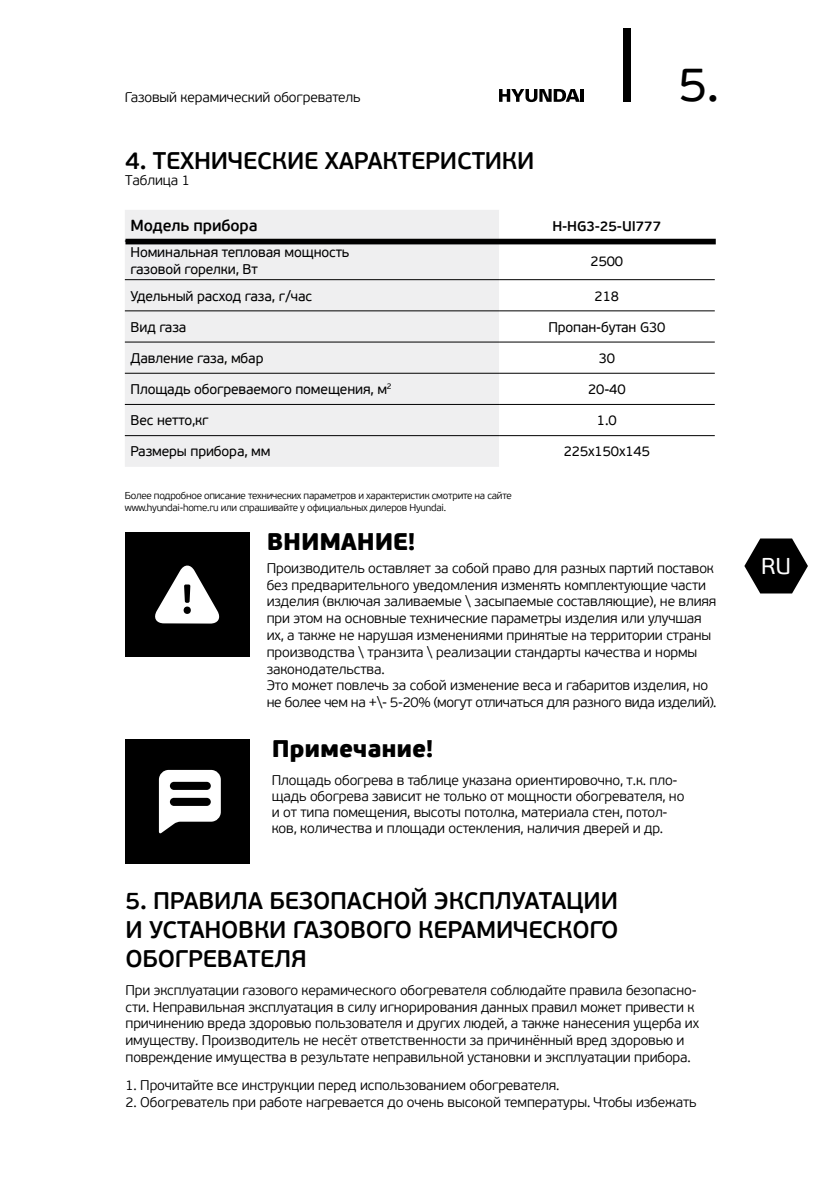
<style>
.page{position:relative;width:840px;height:1191px;background:#fff}
.page>*{position:absolute;margin:0;border:0;box-sizing:border-box;transform-origin:0 0}
.t1{font:48px "PF Beau Sans Pro";color:#000}
.t2{font:600 24px/28.8px "PF Beau Sans Pro";letter-spacing:-.01em;color:#000;text-align:justify}
.t3{font:900 24px "PF Beau Sans Pro";letter-spacing:-.01em;color:#000}
.t4{font:22.8px "PF Beau Sans Pro";color:#fff}
.t5{font:600 16px "PF Beau Sans Pro";letter-spacing:-.01em;color:#000}
.t6{font:300 14px/16.8px "PF Beau Sans Pro";letter-spacing:-.01em;color:#000}
.t7{font:14px/16.8px "PF Beau Sans Pro";letter-spacing:-.01em;color:#000}
.t8{font:600 14px "PF Beau Sans Pro";letter-spacing:-.01em;color:#000}
.t9{font:300 10px/12px "PF Beau Sans Pro";letter-spacing:-.025em;color:#000}
</style>
<div class="page">
<div style="left:623px;top:28px;width:7px;height:73px;background:#000"></div>
<svg style="left:744px;top:538px;width:63px;height:55px"></svg>
<svg style="left:499px;top:89px;width:80px;height:13px"></svg>
<hr style="left:580px;top:89px;width:4px;height:13px;background:#000">
<div style="left:125px;top:210px;width:373px;height:257px;background:#efeff0"></div>
<hr style="left:125px;top:279px;width:373px;height:1px;background:#000">
<hr style="left:498px;top:279px;width:216px;height:1px;background:#000">
<hr style="left:125px;top:310px;width:373px;height:1px;background:#000">
<hr style="left:498px;top:310px;width:216px;height:1px;background:#000">
<hr style="left:125px;top:342px;width:373px;height:1px;background:#000">
<hr style="left:125px;top:373px;width:373px;height:1px;background:#000">
<hr style="left:498px;top:373px;width:216px;height:1px;background:#000">
<hr style="left:125px;top:404px;width:373px;height:1px;background:#000">
<hr style="left:498px;top:404px;width:216px;height:1px;background:#000">
<hr style="left:125px;top:435px;width:373px;height:1px;background:#000">
<hr style="left:498px;top:435px;width:216px;height:1px;background:#000">
<hr style="left:498px;top:342px;width:216px;height:1px;background:#000">
<div style="left:125px;top:239px;width:590px;height:5px;background:#000"></div>
<div style="left:125px;top:532px;width:124px;height:125px;background:#000"></div>
<svg style="left:155px;top:565px;width:65px;height:58px"></svg>
<div style="left:125px;top:739px;width:124px;height:125px;background:#000"></div>
<svg style="left:159px;top:770px;width:62px;height:64px"></svg>
<p class="t6" style="left:125px;top:89px;width:237px">Газовый керамический обогреватель</p>
<h1 class="t1" style="left:678px;top:57px;width:42px">5.</h1>
<h2 class="t2" style="left:125px;top:147px;width:410px">4. ТЕХНИЧЕСКИЕ ХАРАКТЕРИСТИКИ</h2>
<p class="t6" style="left:125px;top:172px;width:66px">Таблица 1</p>
<p class="t5" style="left:130px;top:216px;width:128px">Модель прибора</p>
<p class="t8" style="left:552px;top:217px;width:110px">H-HG3-25-UI777</p>
<p class="t7" style="left:130px;top:244px;width:220px">Номинальная тепловая мощность газовой горелки, Вт</p>
<p class="t7" style="left:590px;top:253px;width:34px">2500</p>
<p class="t7" style="left:130px;top:288px;width:183px">Удельный расход газа, г/час</p>
<p class="t7" style="left:594px;top:288px;width:26px">218</p>
<p class="t7" style="left:130px;top:319px;width:57px">Вид газа</p>
<p class="t7" style="left:548px;top:319px;width:118px">Пропан-бутан G30</p>
<p class="t7" style="left:130px;top:350px;width:134px">Давление газа, мбар</p>
<p class="t7" style="left:598px;top:350px;width:18px">30</p>
<p class="t7" style="left:130px;top:381px;width:262px">Площадь обогреваемого помещения, м<sup>2</sup></p>
<p class="t7" style="left:587px;top:381px;width:39px">20-40</p>
<p class="t7" style="left:130px;top:412px;width:80px">Вес нетто,кг</p>
<p class="t7" style="left:596px;top:412px;width:21px">1.0</p>
<p class="t7" style="left:130px;top:443px;width:141px">Размеры прибора, мм</p>
<p class="t7" style="left:563px;top:443px;width:88px">225x150x145</p>
<p class="t9" style="left:125px;top:490px;width:388px">Более подробное описание технических параметров и характеристик смотрите на сайте www.hyundai-home.ru или спрашивайте у официальных дилеров Hyundai.</p>
<h2 class="t3" style="left:266px;top:526px;width:150px">ВНИМАНИЕ!</h2>
<p class="t6" style="left:266px;top:560px;width:451px">Производитель оставляет за собой право для разных партий поставок без предварительного уведомления изменять комплектующие части изделия (включая заливаемые \ засыпаемые составляющие), не влияя при этом на основные технические параметры изделия или улучшая их, а также не нарушая изменениями принятые на территории страны производства \ транзита \ реализации стандарты качества и нормы законодательства.<br>Это может повлечь за собой изменение веса и габаритов изделия, но не более чем на +\- 5-20% (могут отличаться для разного вида изделий).</p>
<h2 class="t3" style="left:271px;top:733px;width:163px">Примечание!</h2>
<p class="t6" style="left:271px;top:772px;width:414px;line-height:16px">Площадь обогрева в таблице указана ориентировочно, т.к. пло&shy;щадь обогрева зависит не только от мощности обогревателя, но и от типа помещения, высоты потолка, материала стен, потол&shy;ков, количества и площади остекления, наличия дверей и др.</p>
<h2 class="t2" style="left:125px;top:887px;width:494px">5. ПРАВИЛА БЕЗОПАСНОЙ ЭКСПЛУАТАЦИИ И УСТАНОВКИ ГАЗОВОГО КЕРАМИЧЕСКОГО ОБОГРЕВАТЕЛЯ</h2>
<p class="t6" style="left:125px;top:981px;width:574px">При эксплуатации газового керамического обогревателя соблюдайте правила безопасно&shy;сти. Неправильная эксплуатация в силу игнорирования данных правил может привести к причинению вреда здоровью пользователя и других людей, а также нанесения ущерба их имуществу. Производитель не несёт ответственности за причинённый вред здоровью и повреждение имущества в результате неправильной установки и эксплуатации прибора.</p>
<p class="t6" style="left:125px;top:1077px;width:435px">1. Прочитайте все инструкции перед использованием обогревателя.</p>
<p class="t6" style="left:125px;top:1094px;width:572px">2. Обогреватель при работе нагревается до очень высокой температуры. Чтобы избежать</p>
<h3 class="t4" style="left:760px;top:553px;width:31px">RU</h3>
</div>
